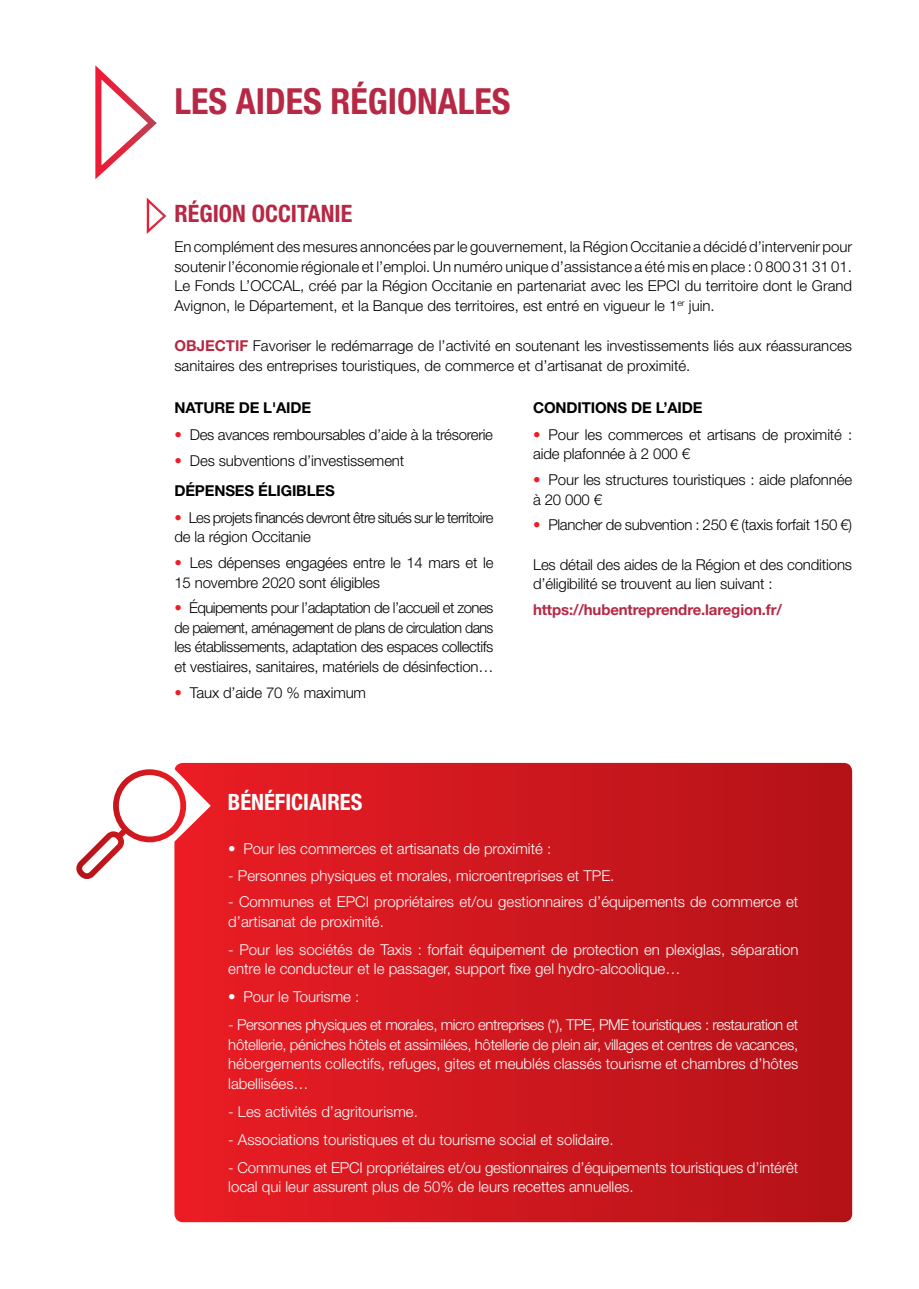
<style>
.page{position:relative;width:919px;height:1289px;background:#fff}
.page>*{position:absolute;margin:0;border:0;box-sizing:border-box;transform-origin:0 0}
.t1{font:700 condensed 36px "Helvetica Neue LT Std";color:#b62844}
.t2{font:700 condensed 24px "Helvetica Neue LT Std";color:#b62844}
.t3{font:700 condensed 22.5px "Helvetica Neue LT Std";color:#fff}
.t4{font:300 15px/19.5px "Helvetica Neue LT Std";letter-spacing:-.01em;color:#000}
.t5{font:300 15px/19.5px "Helvetica Neue LT Std";color:#fff}
.t6{font:300 15px/19.5px "Helvetica Neue LT Std";letter-spacing:-.04em;color:#000}
.t7{font:700 15px "Helvetica Neue LT Std";letter-spacing:-.01em;color:#b62844}
.t8{font:700 15px "Helvetica Neue LT Std";letter-spacing:-.01em;color:#000}
.s1{font-weight:700;color:#b62844}
.s2{color:#ed1d24}
.s3{font-weight:700}
</style>
<div class="page">
<svg style="left:146px;top:197px;width:21px;height:37px"></svg>
<svg style="left:174px;top:763px;width:678px;height:459px;background:#ce171e"></svg>
<svg style="left:95px;top:65px;width:62px;height:114px"></svg>
<svg style="left:76px;top:768px;width:135px;height:111px"></svg>
<h1 class="t1" style="left:174px;top:80px;width:99px">LES AIDES</h1>
<h1 class="t1" style="left:330px;top:80px;width:146px">RÉGIONALES</h1>
<h2 class="t2" style="left:174px;top:199px;width:179px">RÉGION OCCITANIE</h2>
<p class="t4" style="left:174px;top:237px;width:679px;text-align:justify">En complément des mesures annoncées par le gouvernement, la Région Occitanie a décidé d’intervenir pour soutenir l’économie régionale et l’emploi. Un numéro unique d’assistance a été mis en place : 0 800 31 31 01.<br>Le Fonds L’OCCAL, créé par la Région Occitanie en partenariat avec les EPCI du territoire dont le Grand Avignon, le Département, et la Banque des territoires, est entré en vigueur le 1<sup>er</sup> juin.</p>
<p class="t4" style="left:174px;top:336px;width:679px"><span class="s1">OBJECTIF</span> Favoriser le redémarrage de l’activité en soutenant les investissements liés aux réassurances sanitaires des entreprises touristiques, de commerce et d’artisanat de proximité.</p>
<p class="t8" style="left:174px;top:398px;width:138px">NATURE DE L'AIDE</p>
<p class="t4" style="left:174px;top:424px;width:320px"><span class="s2">•</span> Des avances remboursables d’aide à la trésorerie</p>
<p class="t4" style="left:174px;top:445px;width:231px;line-height:30.3px"><span class="s2">•</span> Des subventions d’investissement<br><span class="s3">DÉPENSES ÉLIGIBLES</span></p>
<p class="t6" style="left:174px;top:507px;width:320px"><span class="s2">•</span> Les projets financés devront être situés sur le territoire de la région Occitanie</p>
<p class="t4" style="left:174px;top:552px;width:320px"><span class="s2">•</span> Les dépenses engagées entre le 14 mars et le<br>15 novembre 2020 sont éligibles</p>
<p class="t4" style="left:174px;top:598px;width:320px;text-align:justify"><span class="s2">•</span> équipements pour l’adaptation de l’accueil et zones de paiement, aménagement de plans de circulation dans les établissements, adaptation des espaces collectifs et vestiaires, sanitaires, matériels de désinfection…</p>
<p class="t4" style="left:174px;top:682px;width:193px"><span class="s2">•</span> Taux d’aide 70 % maximum</p>
<p class="t8" style="left:533px;top:398px;width:171px">CONDITIONS DE L’AIDE</p>
<p class="t4" style="left:533px;top:424px;width:320px"><span class="s2">•</span> Pour les commerces et artisans de proximité : aide plafonnée à 2 000 €</p>
<p class="t4" style="left:533px;top:469px;width:320px"><span class="s2">•</span> Pour les structures touristiques : aide plafonnée à 20 000 €</p>
<p class="t4" style="left:533px;top:515px;width:320px"><span class="s2">•</span> Plancher de subvention : 250 € (taxis forfait 150 €)</p>
<p class="t4" style="left:533px;top:554px;width:320px">Les détail des aides de la Région et des conditions d’éligibilité se trouvent au lien suivant :</p>
<p class="t7" style="left:533px;top:600px;width:250px">HTTPS://HUBENTREPRENDRE.LAREGION.FR/</p>
<h3 class="t3" style="left:228px;top:788px;width:13px">BÉNÉF</h3>
<h3 class="t3" style="left:285px;top:788px;width:79px">ICIAIRES</h3>
<p class="t5" style="left:228px;top:838px;width:324px">• Pour les commerces et artisanats de proximité :</p>
<p class="t5" style="left:228px;top:865px;width:387px">- Personnes physiques et morales, microentreprises et TPE.</p>
<p class="t5" style="left:228px;top:891px;width:571px">- Communes et EPCI propriétaires et/ou gestionnaires d’équipements de commerce et d’artisanat de proximité.</p>
<p class="t5" style="left:228px;top:939px;width:571px">- Pour les sociétés de Taxis : forfait équipement de protection en plexiglas, séparation entre le conducteur et le passager, support fixe gel hydro-alcoolique…</p>
<p class="t5" style="left:228px;top:986px;width:133px">• Pour le Tourisme :</p>
<p class="t5" style="left:228px;top:1014px;width:571px;text-align:justify">- Personnes physiques et morales, micro entreprises (*), TPE, PME touristiques : restauration et hôtellerie, péniches hôtels et assimilées, hôtellerie de plein air, villages et centres de vacances, hébergements collectifs, refuges, gites et meublés classés tourisme et chambres d’hôtes labellisées…</p>
<p class="t5" style="left:228px;top:1101px;width:191px">- Les activités d’agritourisme.</p>
<p class="t5" style="left:228px;top:1129px;width:387px">- Associations touristiques et du tourisme social et solidaire.</p>
<p class="t5" style="left:228px;top:1157px;width:571px">- Communes et EPCI propriétaires et/ou gestionnaires d’équipements touristiques d’intérêt local qui leur assurent plus de 50% de leurs recettes annuelles.</p>
</div>
